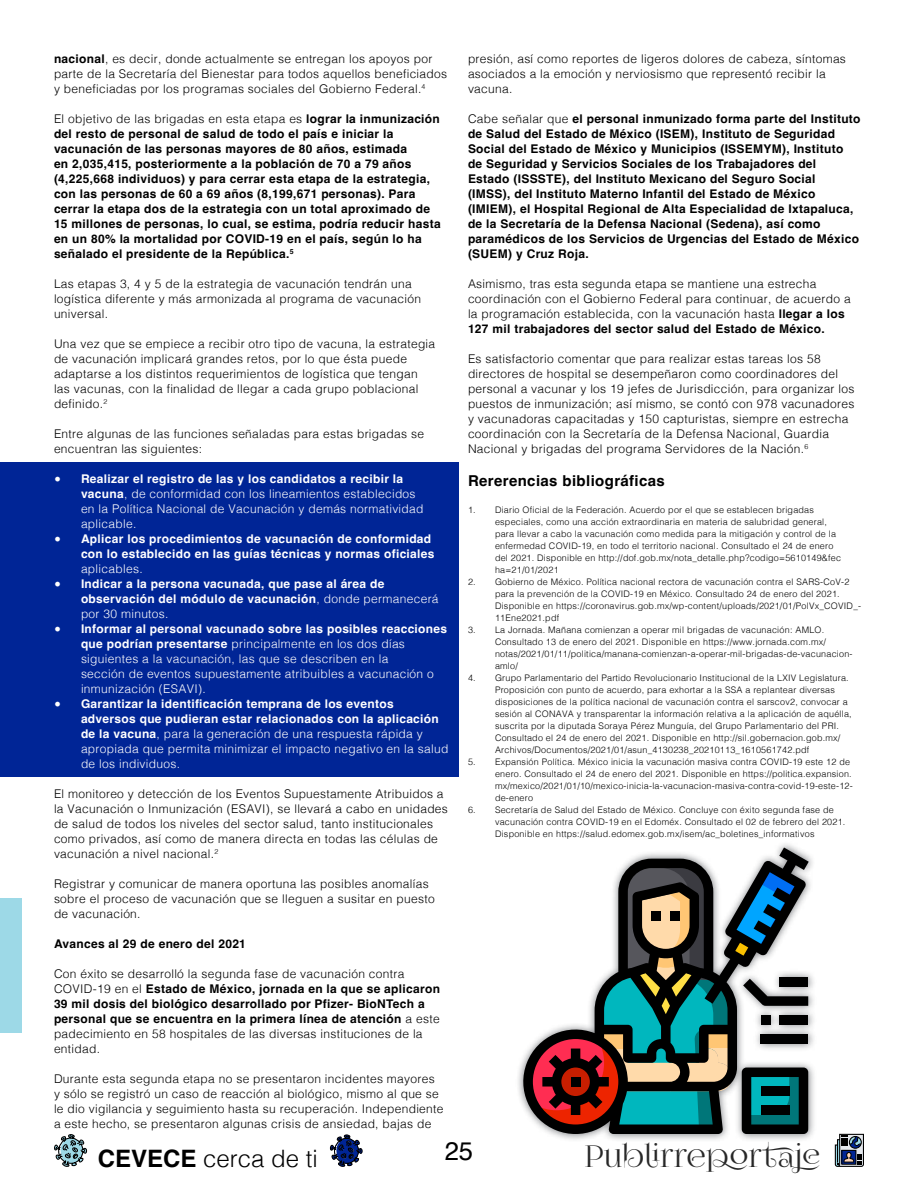
<style>
.page{position:relative;width:918px;height:1188px;background:#fff}
.page>*{position:absolute;margin:0;border:0;box-sizing:border-box;transform-origin:0 0}
.t1{font:30px "Foglihten No 07";color:#272727}
.t2{font:25.5px "Helvetica";color:#000}
.t3{font:300 24px "Helvetica";color:#000}
.t4{font:700 15px "Helvetica";letter-spacing:.025em;color:#000}
.t5{font:300 12px/15px "Helvetica";letter-spacing:.025em;color:#000}
.t6{font:700 12px/15px "Helvetica";letter-spacing:.025em;color:#000}
.t7{font:300 12px/15px "Helvetica";letter-spacing:.025em;color:#fff}
.t8{font:700 12px/15px "Helvetica";letter-spacing:.025em;color:#fff;text-align:right}
.t9{font:300 9px/12px "Helvetica";letter-spacing:.025em;color:#000}
.s1{font-weight:300}
.s2{font-weight:700}
.s3{font-family:"Minion Pro";font-weight:400;font-size:18px}
</style>
<div class="page">
<div style="left:0;top:462px;width:459px;height:315px;background:#002596"></div>
<div style="left:515px;top:840px;width:301px;height:302px;background:#4b4e53;opacity:.75"></div>
<svg style="left:516px;top:847px;width:293px;height:287px"></svg>
<svg style="left:534px;top:866px;width:274px;height:268px"></svg>
<div style="left:571px;top:1077px;width:9px;height:10px;background:#000"></div>
<div style="left:671px;top:911px;width:9px;height:9px;background:#000"></div>
<div style="left:652px;top:911px;width:9px;height:9px;background:#000"></div>
<svg style="left:54px;top:1134px;width:34px;height:33px"></svg>
<svg style="left:329px;top:1134px;width:34px;height:33px"></svg>
<div style="left:0;top:899px;width:21px;height:134px;background:#9dd9e7"></div>
<svg style="left:835px;top:1134px;width:29px;height:33px"></svg>
<p class="t5" style="left:468px;top:50px;width:379px">presión, así como reportes de ligeros dolores de cabeza, síntomas asociados a la emoción y nerviosismo que representó recibir la vacuna.</p>
<p class="t6" style="left:468px;top:112px;width:394px"><span class="s1">Cabe señalar que</span> el personal inmunizado forma parte del Instituto de Salud del Estado de México (ISEM), Instituto de Seguridad Social del Estado de México y Municipios (ISSEMYM), Instituto de Seguridad y Servicios Sociales de los Trabajadores del Estado (ISSSTE), del Instituto Mexicano del Seguro Social (IMSS), del Instituto Materno Infantil del Estado de México (IMIEM), el Hospital Regional de Alta Especialidad de Ixtapaluca, de la Secretaría de la Defensa Nacional (Sedena), así como paramédicos de los Servicios de Urgencias del Estado de México (SUEM) y Cruz Roja.</p>
<p class="t5" style="left:468px;top:275px;width:384px">Asimismo, tras esta segunda etapa se mantiene una estrecha coordinación con el Gobierno Federal para continuar, de acuerdo a la programación establecida, con la vacunación hasta <span class="s2">llegar a los 127 mil trabajadores del sector salud del Estado de México.</span></p>
<p class="t5" style="left:468px;top:350px;width:388px">Es satisfactorio comentar que para realizar estas tareas los 58 directores de hospital se desempeñaron como coordinadores del personal a vacunar y los 19 jefes de Jurisdicción, para organizar los puestos de inmunización; así mismo, se contó con 978 vacunadores y vacunadoras capacitadas y 150 capturistas, siempre en estrecha coordinación con la Secretaría de la Defensa Nacional, Guardia Nacional y brigadas del programa Servidores de la Nación.<sup>6</sup></p>
<p class="t4" style="left:468px;top:471px;width:198px">Rererencias bibliográficas</p>
<p class="t9" style="left:495px;top:503px;width:348px;text-indent:-27px">1. Diario Oficial de la Federación. Acuerdo por el que se establecen brigadas especiales, como una acción extraordinaria en materia de salubridad general, para llevar a cabo la vacunación como medida para la mitigación y control de la enfermedad COVID-19, en todo el territorio nacional. Consultado el 24 de enero del 2021. Disponible en http://dof.gob.mx/nota_detalle.php?codigo=5610149&amp;fec ha=21/01/2021</p>
<p class="t9" style="left:495px;top:575px;width:368px;text-indent:-27px">2. Gobierno de México. Política nacional rectora de vacunación contra el SARS-CoV-2 para la prevención de la COVID-19 en México. Consultado 24 de enero del 2021.<br>Disponible en https://coronavirus.gob.mx/wp-content/uploads/2021/01/PolVx_COVID_- 11Ene2021.pdf</p>
<p class="t9" style="left:495px;top:623px;width:359px;text-indent:-27px">3. La Jornada. Mañana comienzan a operar mil brigadas de vacunación: AMLO.<br>Consultado 13 de enero del 2021. Disponible en https://www.jornada.com.mx/ notas/2021/01/11/politica/manana-comienzan-a-operar-mil-brigadas-de-vacunacion&shy;amlo/</p>
<p class="t9" style="left:495px;top:671px;width:358px;text-indent:-27px">4. Grupo Parlamentario del Partido Revolucionario Institucional de la LXIV Legislatura.<br>Proposición con punto de acuerdo, para exhortar a la SSA a replantear diversas disposiciones de la política nacional de vacunación contra el sarscov2, convocar a sesión al CONAVA y transparentar la información relativa a la aplicación de aquélla, suscrita por la diputada Soraya Pérez Munguía, del Grupo Parlamentario del PRI.<br>Consultado el 24 de enero del 2021. Disponible en http://sil.gobernacion.gob.mx/ Archivos/Documentos/2021/01/asun_4130238_20210113_1610561742.pdf</p>
<p class="t9" style="left:495px;top:755px;width:359px;text-indent:-27px">5. Expansión Política. México inicia la vacunación masiva contra COVID-19 este 12 de enero. Consultado el 24 de enero del 2021. Disponible en https://politica.expansion. mx/mexico/2021/01/10/mexico-inicia-la-vacunacion-masiva-contra-covid-19-este-12- de-enero</p>
<p class="t9" style="left:495px;top:803px;width:352px;text-indent:-27px">6. Secretaría de Salud del Estado de México. Concluye con éxito segunda fase de vacunación contra COVID-19 en el Edoméx. Consultado el 02 de febrero del 2021.<br>Disponible en https://salud.edomex.gob.mx/isem/ac_boletines_informativos</p>
<p class="t5" style="left:54px;top:50px;width:395px"><span class="s2">nacional</span>, es decir, donde actualmente se entregan los apoyos por parte de la Secretaría del Bienestar para todos aquellos beneficiados y beneficiadas por los programas sociales del Gobierno Federal.<sup>4</sup></p>
<p class="t6" style="left:54px;top:113px;width:388px"><span class="s1">El objetivo de las brigadas en esta etapa es</span> lograr la inmunización del resto de personal de salud de todo el país e iniciar la vacunación de las personas mayores de 80 años, estimada<br>en 2,035,415, posteriormente a la población de 70 a 79 años (4,225,668 individuos) y para cerrar esta etapa de la estrategia, con las personas de 60 a 69 años (8,199,671 personas). Para cerrar la etapa dos de la estrategia con un total aproximado de 15 millones de personas, lo cual, se estima, podría reducir hasta en un 80% la mortalidad por COVID-19 en el país, según lo ha señalado el presidente de la República.<sup>5</sup></p>
<p class="t5" style="left:54px;top:275px;width:369px">Las etapas 3, 4 y 5 de la estrategia de vacunación tendrán una logística diferente y más armonizada al programa de vacunación universal.</p>
<p class="t5" style="left:54px;top:335px;width:383px">Una vez que se empiece a recibir otro tipo de vacuna, la estrategia de vacunación implicará grandes retos, por lo que ésta puede adaptarse a los distintos requerimientos de logística que tengan las vacunas, con la finalidad de llegar a cada grupo poblacional definido.<sup>2</sup></p>
<p class="t5" style="left:54px;top:425px;width:372px">Entre algunas de las funciones señaladas para estas brigadas se encuentran las siguientes:</p>
<p class="t7" style="left:81px;top:470px;width:344px;text-indent:-27px"><span class="s3">•</span> <span class="s2">Realizar el registro de las y los candidatos a recibir la vacuna</span>, de conformidad con los lineamientos establecidos en la Política Nacional de Vacunación y demás normatividad aplicable.</p>
<p class="t8" style="left:54px;top:533px;width:382px"><span class="s3">•</span> Aplicar los procedimientos de vacunación de conformidad con lo establecido en las guías técnicas y normas oficiales</p>
<p class="t7" style="left:81px;top:560px;width:63px">aplicables.</p>
<p class="t8" style="left:81px;top:578px;width:359px;text-align:left;text-indent:-27px"><span class="s3">•</span> Indicar a la persona vacunada, que pase al área de observación del módulo de vacunación<span class="s1">, donde permanecerá por 30 minutos.</span></p>
<p class="t7" style="left:81px;top:620px;width:368px;text-indent:-27px"><span class="s3">•</span> <span class="s2">Informar al personal vacunado sobre las posibles reacciones que podrían presentarse</span> principalmente en los dos días siguientes a la vacunación, las que se describen en la<br>sección de eventos supuestamente atribuibles a vacunación o inmunización (ESAVI).</p>
<p class="t7" style="left:81px;top:695px;width:369px;text-indent:-27px"><span class="s3">•</span> <span class="s2">Garantizar la identificación temprana de los eventos adversos que pudieran estar relacionados con la aplicación de la vacuna</span>, para la generación de una respuesta rápida y apropiada que permita minimizar el impacto negativo en la salud de los individuos.</p>
<p class="t5" style="left:54px;top:785px;width:395px">El monitoreo y detección de los Eventos Supuestamente Atribuidos a la Vacunación o Inmunización (ESAVI), se llevará a cabo en unidades de salud de todos los niveles del sector salud, tanto institucionales como privados, así como de manera directa en todas las células de vacunación a nivel nacional.<sup>2</sup></p>
<p class="t5" style="left:54px;top:875px;width:382px">Registrar y comunicar de manera oportuna las posibles anomalías sobre el proceso de vacunación que se lleguen a susitar en puesto de vacunación.</p>
<p class="t6" style="left:54px;top:938px;width:193px">Avances al 29 de enero del 2021</p>
<p class="t6" style="left:54px;top:968px;width:388px"><span class="s1">Con éxito se desarrolló la segunda fase de vacunación contra COVID-19 en el</span> Estado de México, jornada en la que se aplicaron 39 mil dosis del biológico desarrollado por Pfizer- BioNTech a personal que se encuentra en la primera línea de atención <span class="s1">a este padecimiento en 58 hospitales de las diversas instituciones de la entidad.</span></p>
<p class="t5" style="left:54px;top:1070px;width:391px">Durante esta segunda etapa no se presentaron incidentes mayores y sólo se registró un caso de reacción al biológico, mismo al que se le dio vigilancia y seguimiento hasta su recuperación. Independiente a este hecho, se presentaron algunas crisis de ansiedad, bajas de</p>
<h3 class="t3" style="left:98px;top:1138px;width:222px"><span class="s2">CEVECE</span> cerca de ti</h3>
<h1 class="t1" style="left:585px;top:1139px;width:240px">Publirreportaje</h1>
<h2 class="t2" style="left:445px;top:1131px;width:30px">25</h2>
</div>
